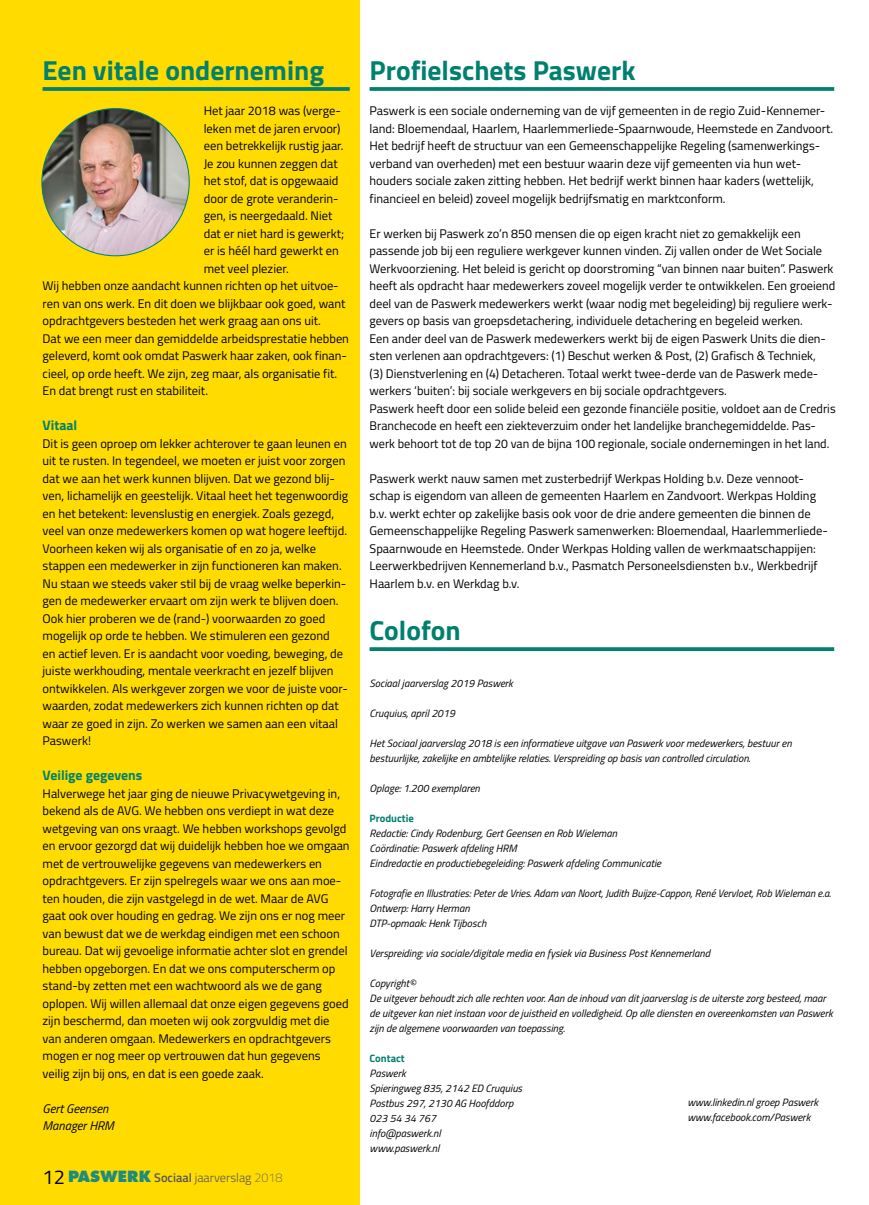
<style>
.page{position:relative;width:869px;height:1205px;background:#fff}
.page>*{position:absolute;margin:0;border:0;box-sizing:border-box;transform-origin:0 0}
.t1{font:700 27.5px "Titillium";color:#00806e}
.t2{font:20px "Titillium";color:#000}
.t3{font:700 13.75px "Titillium";color:#00806e}
.t4{font:12.5px/17.5px "Titillium";color:#000}
.t5{font:300 12.5px "Titillium";color:#575756}
.t6{font:italic 12.5px/17.5px "Titillium";color:#000}
.t7{font:italic 10.62px/15px "Titillium";color:#000}
.t8{font:700 10.62px "Titillium";color:#00806e}
.s1{font-family:"Futura Std";font-weight:800;font-size:15px;color:#1d8c7d}
.s2{font-weight:600}
.s3{font-weight:100}
</style>
<div class="page">
<div style="left:0;top:0;width:359px;height:1205px;background:#ffdb00"></div>
<svg style="left:369px;top:647px;width:464px;height:4px;background:#0f8776"></svg>
<svg style="left:369px;top:87px;width:464px;height:4px;background:#0f8776"></svg>
<svg style="left:43px;top:87px;width:306px;height:4px"></svg>
<img style="left:42px;top:109px;width:147px;height:147px;border-radius:74px">
<h1 class="t1" style="left:43px;top:49px;width:283px">Een vitale onderneming</h1>
<h1 class="t1" style="left:369px;top:49px;width:267px">Profielschets Paswerk</h1>
<p class="t4" style="left:204px;top:101px;width:139px">Het jaar 2018 was (verge-</p>
<p class="t4" style="left:204px;top:119px;width:138px">leken met de jaren ervoor)</p>
<p class="t4" style="left:204px;top:136px;width:141px">een betrekkelijk rustig jaar.</p>
<p class="t4" style="left:204px;top:154px;width:135px">Je zou kunnen zeggen dat</p>
<p class="t4" style="left:204px;top:171px;width:136px">het stof, dat is opgewaaid</p>
<p class="t4" style="left:204px;top:189px;width:136px">door de grote veranderin-</p>
<p class="t4" style="left:204px;top:206px;width:130px">gen, is neergedaald. Niet</p>
<p class="t4" style="left:204px;top:224px;width:142px">dat er niet hard is gewerkt;</p>
<p class="t4" style="left:204px;top:241px;width:137px">er is héél hard gewerkt en</p>
<p class="t4" style="left:204px;top:259px;width:86px">met veel plezier.</p>
<p class="t4" style="left:43px;top:276px;width:297px">Wij hebben onze aandacht kunnen richten op het uitvoe-</p>
<p class="t4" style="left:43px;top:294px;width:304px">ren van ons werk. En dit doen we blijkbaar ook goed, want</p>
<p class="t4" style="left:43px;top:311px;width:280px">opdrachtgevers besteden het werk graag aan ons uit.</p>
<p class="t4" style="left:43px;top:329px;width:308px">Dat we een meer dan gemiddelde arbeidsprestatie hebben</p>
<p class="t4" style="left:43px;top:346px;width:306px">geleverd, komt ook omdat Paswerk haar zaken, ook finan-</p>
<p class="t4" style="left:43px;top:364px;width:296px">cieel, op orde heeft. We zijn, zeg maar, als organisatie fit.</p>
<p class="t4" style="left:43px;top:381px;width:167px">En dat brengt rust en stabiliteit.</p>
<p class="t3" style="left:43px;top:415px;width:36px">Vitaal</p>
<p class="t4" style="left:43px;top:434px;width:307px">Dit is geen oproep om lekker achterover te gaan leunen en uit te rusten. In tegendeel, we moeten er juist voor zorgen dat we aan het werk kunnen blijven. Dat we gezond blij&shy;ven, lichamelijk en geestelijk. Vitaal heet het tegenwoordig en het betekent: levenslustig en energiek. Zoals gezegd, veel van onze medewerkers komen op wat hogere leeftijd.<br>Voorheen keken wij als organisatie of en zo ja, welke stappen een medewerker in zijn functioneren kan maken.<br>Nu staan we steeds vaker stil bij de vraag welke beperkin&shy;gen de medewerker ervaart om zijn werk te blijven doen.<br>Ook hier proberen we de (rand-) voorwaarden zo goed mogelijk op orde te hebben. We stimuleren een gezond<br>en actief leven. Er is aandacht voor voeding, beweging, de juiste werkhouding, mentale veerkracht en jezelf blijven ontwikkelen. Als werkgever zorgen we voor de juiste voor&shy;waarden, zodat medewerkers zich kunnen richten op dat waar ze goed in zijn. Zo werken we samen aan een vitaal Paswerk!</p>
<p class="t3" style="left:43px;top:765px;width:101px">Veilige gegevens</p>
<p class="t4" style="left:43px;top:784px;width:308px">Halverwege het jaar ging de nieuwe Privacywetgeving in, bekend als de AVG. We hebben ons verdiept in wat deze wetgeving van ons vraagt. We hebben workshops gevolgd en ervoor gezorgd dat wij duidelijk hebben hoe we omgaan met de vertrouwelijke gegevens van medewerkers en opdrachtgevers. Er zijn spelregels waar we ons aan moe&shy;ten houden, die zijn vastgelegd in de wet. Maar de AVG gaat ook over houding en gedrag. We zijn ons er nog meer van bewust dat we de werkdag eindigen met een schoon bureau. Dat wij gevoelige informatie achter slot en grendel hebben opgeborgen. En dat we ons computerscherm op stand-by zetten met een wachtwoord als we de gang oplopen. Wij willen allemaal dat onze eigen gegevens goed zijn beschermd, dan moeten wij ook zorgvuldig met die van anderen omgaan. Medewerkers en opdrachtgevers mogen er nog meer op vertrouwen dat hun gegevens veilig zijn bij ons, en dat is een goede zaak.</p>
<p class="t6" style="left:43px;top:1099px;width:73px">Gert Geensen<br>Manager HRM</p>
<p class="t7" style="left:687px;top:1094px;width:132px">www.linkedin.nl groep Paswerk www.facebook.com/Paswerk</p>
<p class="t5" style="left:68px;top:1168px;width:216px"><span class="s1">PASWERK</span> <span class="s2">Sociaal</span> jaarverslag <span class="s3">2018</span></p>
<p class="t4" style="left:369px;top:101px;width:465px">Paswerk is een sociale onderneming van de vijf gemeenten in de regio Zuid-Kennemer&shy;land: Bloemendaal, Haarlem, Haarlemmerliede-Spaarnwoude, Heemstede en Zandvoort.<br>Het bedrijf heeft de structuur van een Gemeenschappelijke Regeling (samenwerkings&shy;verband van overheden) met een bestuur waarin deze vijf gemeenten via hun wet&shy;houders sociale zaken zitting hebben. Het bedrijf werkt binnen haar kaders (wettelijk, financieel en beleid) zoveel mogelijk bedrijfsmatig en marktconform.</p>
<p class="t4" style="left:369px;top:224px;width:467px">Er werken bij Paswerk zo’n 850 mensen die op eigen kracht niet zo gemakkelijk een passende job bij een reguliere werkgever kunnen vinden. Zij vallen onder de Wet Sociale Werkvoorziening. Het beleid is gericht op doorstroming “van binnen naar buiten”. Paswerk heeft als opdracht haar medewerkers zoveel mogelijk verder te ontwikkelen. Een groeiend deel van de Paswerk medewerkers werkt (waar nodig met begeleiding) bij reguliere werk&shy;gevers op basis van groepsdetachering, individuele detachering en begeleid werken.<br>Een ander deel van de Paswerk medewerkers werkt bij de eigen Paswerk Units die dien&shy;sten verlenen aan opdrachtgevers: (1) Beschut werken &amp; Post, (2) Grafisch &amp; Techniek,<br>(3) Dienstverlening en (4) Detacheren. Totaal werkt twee-derde van de Paswerk mede&shy;werkers ‘buiten’: bij sociale werkgevers en bij sociale opdrachtgevers.<br>Paswerk heeft door een solide beleid een gezonde financiële positie, voldoet aan de Credris Branchecode en heeft een ziekteverzuim onder het landelijke branchegemiddelde. Pas&shy;werk behoort tot de top 20 van de bijna 100 regionale, sociale ondernemingen in het land.</p>
<p class="t4" style="left:369px;top:469px;width:459px">Paswerk werkt nauw samen met zusterbedrijf Werkpas Holding b.v. Deze vennoot&shy;schap is eigendom van alleen de gemeenten Haarlem en Zandvoort. Werkpas Holding b.v. werkt echter op zakelijke basis ook voor de drie andere gemeenten die binnen de Gemeenschappelijke Regeling Paswerk samenwerken: Bloemendaal, Haarlemmerliede-Spaarnwoude en Heemstede. Onder Werkpas Holding vallen de werkmaatschappijen:<br>Leerwerkbedrijven Kennemerland b.v., Pasmatch Personeelsdiensten b.v., Werkbedrijf Haarlem b.v. en Werkdag b.v.</p>
<h1 class="t1" style="left:369px;top:609px;width:92px">Colofon</h1>
<p class="t7" style="left:369px;top:675px;width:145px">Sociaal jaarverslag 2019 Paswerk</p>
<p class="t7" style="left:369px;top:705px;width:87px">Cruquius, april 2019</p>
<p class="t7" style="left:369px;top:735px;width:423px">Het Sociaal jaarverslag 2018 is een informatieve uitgave van Paswerk voor medewerkers, bestuur en bestuurlijke, zakelijke en ambtelijke relaties. Verspreiding op basis van controlled circulation.</p>
<p class="t7" style="left:369px;top:780px;width:112px">Oplage: 1.200 exemplaren</p>
<p class="t8" style="left:369px;top:810px;width:46px">Productie</p>
<p class="t7" style="left:369px;top:825px;width:293px">Redactie: Cindy Rodenburg, Gert Geensen en Rob Wieleman<br>Coördinatie: Paswerk afdeling HRM<br>Eindredactie en productiebegeleiding: Paswerk afdeling Communicatie</p>
<p class="t7" style="left:369px;top:885px;width:462px">Fotografie en Illustraties: Peter de Vries. Adam van Noort, Judith Buijze-Cappon, René Vervloet, Rob Wieleman e.a.<br>Ontwerp: Harry Herman<br>DTP-opmaak: Henk Tijbosch</p>
<p class="t7" style="left:369px;top:945px;width:342px">Verspreiding: via sociale/digitale media en fysiek via Business Post Kennemerland</p>
<p class="t7" style="left:369px;top:975px;width:464px">Copyright©<br>De uitgever behoudt zich alle rechten voor. Aan de inhoud van dit jaarverslag is de uiterste zorg besteed, maar de uitgever kan niet instaan voor de juistheid en volledigheid. Op alle diensten en overeenkomsten van Paswerk zijn de algemene voorwaarden van toepassing.</p>
<p class="t8" style="left:369px;top:1050px;width:37px">Contact</p>
<p class="t7" style="left:369px;top:1065px;width:154px">Paswerk<br>Spieringweg 835, 2142 ED Cruquius<br>Postbus 297, 2130 AG Hoofddorp<br>023 54 34 767<br>info@paswerk.nl<br>www.paswerk.nl</p>
<h2 class="t2" style="left:43px;top:1163px;width:24px">12</h2>
</div>
